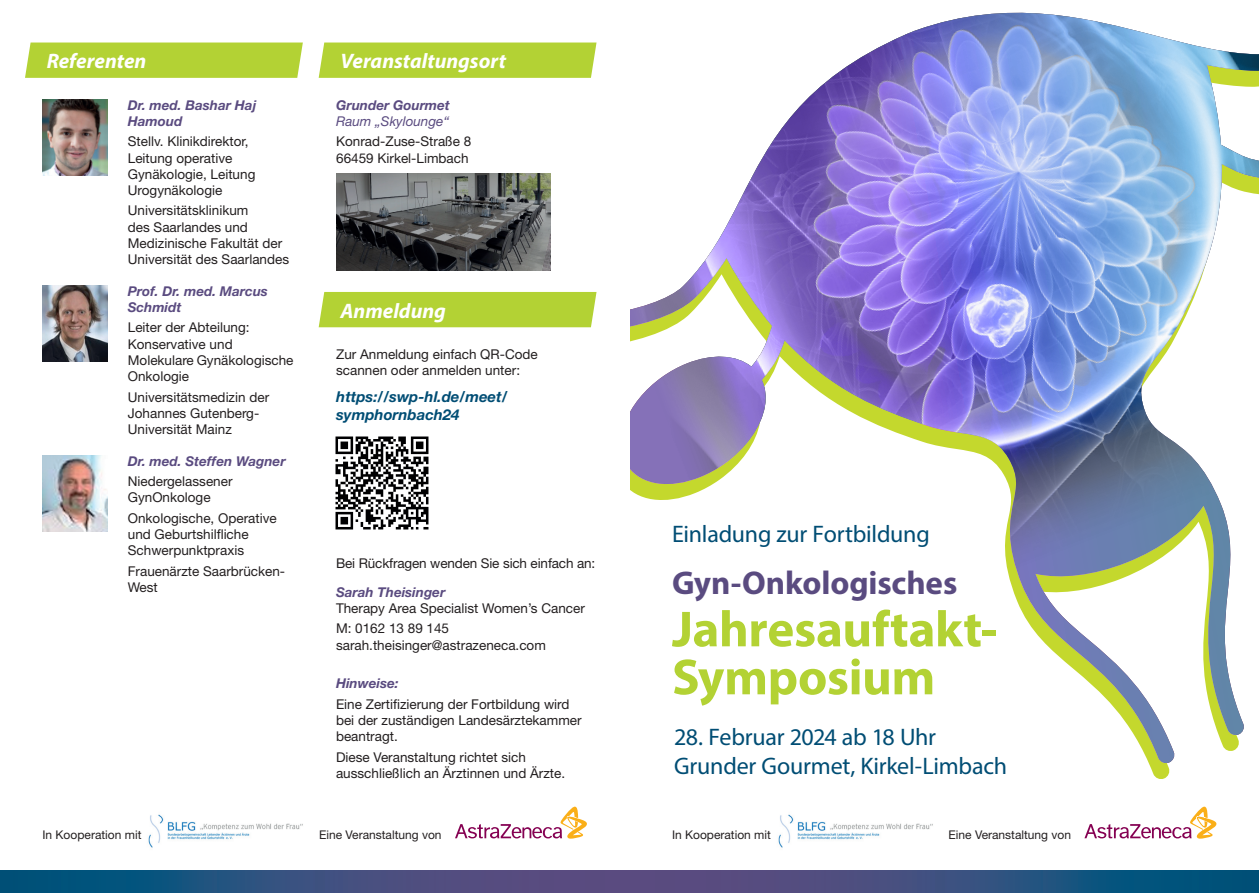
<style>
.page{position:relative;width:1259px;height:893px;background:#fff}
.page>*{position:absolute;margin:0;border:0;box-sizing:border-box;transform-origin:0 0}
.t1{font:700 51px/48px "Myriad Pro";letter-spacing:-.005em;color:#b3d234}
.t2{font:700 33px "Myriad Pro";letter-spacing:-.005em;color:#5a4b80}
.t3{font:24px/28.8px "Myriad Pro";letter-spacing:-.01em;color:#004d74}
.t4{font:italic 700 21px "Myriad Pro";color:#fff}
.t5{font:italic 700 15px/18px "Helvetica Neue LT";color:#004d74}
.t6{font:13.5px/16.2px "Helvetica Neue LT";color:#231f20}
.t7{font:italic 700 13.5px/16.2px "Helvetica Neue LT";color:#5a4b80}
.t8{font:italic 13.5px "Helvetica Neue LT";color:#5a4b80}
.t9{font:12px "Helvetica Neue LT";color:#231f20}
</style>
<div class="page">
<svg style="left:1084px;top:806px;width:133px;height:33px"></svg>
<svg style="left:455px;top:806px;width:132px;height:33px"></svg>
<img style="left:778px;top:814px;width:155px;height:34px">
<img style="left:148px;top:814px;width:155px;height:34px">
<img style="left:630px;top:12px;width:629px;height:752px">
<svg style="left:629px;top:870px;width:630px;height:23px"></svg>
<svg style="left:0;top:870px;width:629px;height:23px"></svg>
<div style="left:25px;top:43px;width:278px;height:35px;background:#b3d234"></div>
<img style="left:43px;top:99px;width:65px;height:77px">
<img style="left:43px;top:285px;width:65px;height:77px">
<img style="left:43px;top:455px;width:65px;height:77px">
<div style="left:319px;top:43px;width:277px;height:35px;background:#b3d234"></div>
<div style="left:319px;top:292px;width:277px;height:35px;background:#b3d234"></div>
<img style="left:336px;top:174px;width:214px;height:96px">
<img style="left:335px;top:436px;width:94px;height:94px">
<h3 class="t4" style="left:47px;top:47px;width:101px">Referenten</h3>
<p class="t7" style="left:128px;top:96px;width:130px">Dr. med. Bashar Haj<br>Hamoud</p>
<p class="t6" style="left:128px;top:133px;width:129px">Stellv. Klinikdirektor,<br>Leitung operative<br>Gynäkologie, Leitung<br>Urogynäkologie</p>
<p class="t6" style="left:128px;top:202px;width:163px">Universitätsklinikum<br>des Saarlandes und<br>Medizinische Fakultät der<br>Universität des Saarlandes</p>
<p class="t7" style="left:128px;top:283px;width:142px">Prof. Dr. med. Marcus<br>Schmidt</p>
<p class="t6" style="left:128px;top:319px;width:167px">Leiter der Abteilung:<br>Konservative und<br>Molekulare Gynäkologische<br>Onkologie</p>
<p class="t6" style="left:128px;top:388px;width:143px">Universitätsmedizin der<br>Johannes Gutenberg-<br>Universität Mainz</p>
<p class="t7" style="left:128px;top:453px;width:159px">Dr. med. Steffen Wagner</p>
<p class="t6" style="left:128px;top:473px;width:106px">Niedergelassener<br>GynOnkologe</p>
<p class="t6" style="left:128px;top:510px;width:150px">Onkologische, Operative und Geburtshilfliche<br>Schwerpunktpraxis</p>
<p class="t6" style="left:128px;top:563px;width:159px">Frauenärzte Saarbrücken-<br>West</p>
<h3 class="t4" style="left:340px;top:47px;width:167px">Veranstaltungsort</h3>
<p class="t7" style="left:336px;top:96px;width:115px">Grunder Gourmet</p>
<p class="t8" style="left:336px;top:113px;width:115px">Raum „Skylounge“</p>
<p class="t6" style="left:336px;top:133px;width:137px">Konrad-Zuse-Straße 8<br>66459 Kirkel-Limbach</p>
<h3 class="t4" style="left:340px;top:297px;width:107px">Anmeldung</h3>
<p class="t6" style="left:336px;top:346px;width:203px">Zur Anmeldung einfach QR-Code scannen oder anmelden unter:</p>
<p class="t5" style="left:336px;top:387px;width:173px">https://swp-hl.de/meet/ symphornbach24</p>
<p class="t6" style="left:336px;top:555px;width:261px">Bei Rückfragen wenden Sie sich einfach an:</p>
<p class="t7" style="left:336px;top:584px;width:111px">Sarah Theisinger</p>
<p class="t6" style="left:336px;top:598px;width:250px;line-height:20.4px">Therapy Area Specialist Women’s Cancer<br>M: 0162 13 89 145</p>
<p class="t6" style="left:336px;top:636px;width:211px">sarah.theisinger@astrazeneca.com</p>
<p class="t7" style="left:336px;top:675px;width:64px">Hinweise:</p>
<p class="t6" style="left:336px;top:695px;width:247px">Eine Zertifizierung der Fortbildung wird bei der zuständigen Landesärztekammer beantragt.</p>
<p class="t6" style="left:336px;top:748px;width:231px">Diese Veranstaltung richtet sich ausschließlich an Ärztinnen und Ärzte.</p>
<h3 class="t3" style="left:672px;top:519px;width:259px">Einladung zur Fortbildung</h3>
<h2 class="t2" style="left:672px;top:561px;width:287px">Gyn-Onkologisches</h2>
<h1 class="t1" style="left:672px;top:603px;width:327px">Jahresauftakt-<br>Symposium</h1>
<h3 class="t3" style="left:674px;top:722px;width:335px">28. Februar 2024 ab 18 Uhr<br>Grunder Gourmet, Kirkel-Limbach</h3>
<p class="t9" style="left:43px;top:827px;width:100px">In Kooperation mit</p>
<p class="t9" style="left:319px;top:827px;width:124px">Eine Veranstaltung von</p>
<p class="t9" style="left:672px;top:827px;width:100px">In Kooperation mit</p>
<p class="t9" style="left:948px;top:827px;width:124px">Eine Veranstaltung von</p>
</div>
